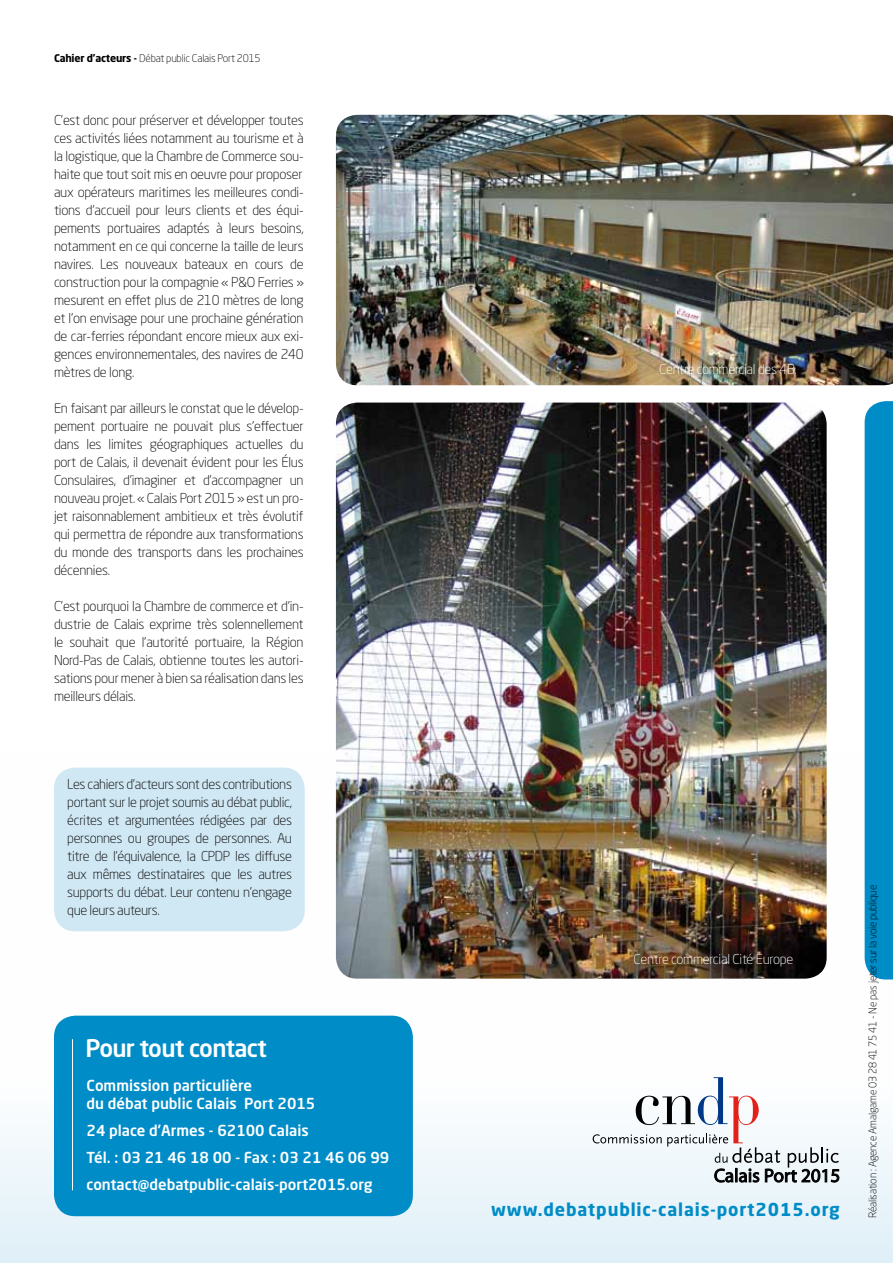
<style>
.page{position:relative;width:893px;height:1263px;background:#fff}
.page>*{position:absolute;margin:0;border:0;box-sizing:border-box;transform-origin:0 0}
.t1{font:500 24px "Neo Sans Std";letter-spacing:-.03em;color:#fff}
.t2{font:700 17.7px "Neo Sans Std";letter-spacing:.05em;color:#008cc7}
.t3{font:500 15px/27px "Neo Sans Std";color:#fff}
.t4{font:300 13.5px/18px "Neo Sans Std";letter-spacing:-.02em;color:#000;text-align:justify}
.t5{font:300 13.5px "Neo Sans Std";letter-spacing:-.02em;color:#fff}
.t6{font:300 10.5px "Neo Sans Std";letter-spacing:-.02em;color:#000}
.s1{font-weight:700}
</style>
<div class="page">
<div style="left:0;top:750px;width:893px;height:513px;background:linear-gradient(to bottom,#fff,#ecf5fa)"></div>
<div style="left:865px;top:401px;width:28px;height:578px;background:#008cc7"></div>
<svg style="left:593px;top:1077px;width:246px;height:105px"></svg>
<img style="left:336px;top:403px;width:491px;height:576px">
<img style="left:336px;top:115px;width:557px;height:270px">
<div style="left:54px;top:767px;width:251px;height:164px;background:#d0e8f4;border-radius:21px"></div>
<div style="left:54px;top:1016px;width:359px;height:200px;background:#008cc7;border-radius:21px"></div>
<hr style="left:72px;top:1039px;width:1px;height:151px;background:#fff">
<p class="t6" style="left:54px;top:52px;width:208px"><span class="s1">Cahier d’acteurs -</span> Débat public Calais Port 2015</p>
<p class="t4" style="left:54px;top:111px;width:251px">C’est donc pour préserver et développer toutes ces activités liées notamment au tourisme et à la logistique, que la Chambre de Commerce sou&shy;haite que tout soit mis en oeuvre pour proposer aux opérateurs maritimes les meilleures condi&shy;tions d’accueil pour leurs clients et des équi&shy;pements portuaires adaptés à leurs besoins, notamment en ce qui concerne la taille de leurs navires. Les nouveaux bateaux en cours de construction pour la compagnie « P&amp;O Ferries » mesurent en effet plus de 210 mètres de long et l’on envisage pour une prochaine génération de car-ferries répondant encore mieux aux exi&shy;gences environnementales, des navires de 240 mètres de long.</p>
<p class="t4" style="left:54px;top:399px;width:251px">En faisant par ailleurs le constat que le dévelop&shy;pement portuaire ne pouvait plus s’effectuer dans les limites géographiques actuelles du port de Calais, il devenait évident pour les Élus Consulaires, d’imaginer et d’accompagner un nouveau projet. « Calais Port 2015 » est un pro&shy;jet raisonnablement ambitieux et très évolutif qui permettra de répondre aux transformations du monde des transports dans les prochaines décennies.</p>
<p class="t4" style="left:54px;top:597px;width:251px">C’est pourquoi la Chambre de commerce et d’in&shy;dustrie de Calais exprime très solennellement le souhait que l’autorité portuaire, la Région Nord-Pas de Calais, obtienne toutes les autori&shy;sations pour mener à bien sa réalisation dans les meilleurs délais.</p>
<p class="t4" style="left:67px;top:775px;width:226px">Les cahiers d’acteurs sont des contributions portant sur le projet soumis au débat public, écrites et argumentées rédigées par des personnes ou groupes de personnes. Au titre de l’équivalence, la CPDP les diffuse aux mêmes destinataires que les autres supports du débat. Leur contenu n’engage que leurs auteurs.</p>
<h1 class="t1" style="left:85px;top:1033px;width:183px">Pour tout contact</h1>
<p class="t3" style="left:87px;top:1076px;width:230px;line-height:18px">Commission particulière<br>du débat public Calais Port 2015</p>
<p class="t3" style="left:87px;top:1117px;width:304px">24 place d’Armes - 62100 Calais<br>Tél. : 03 21 46 18 00 - Fax : 03 21 46 06 99 contact@debatpublic-calais-port2015.org</p>
<p class="t5" style="left:659px;top:361px;width:139px">Centre commercial des 4B.</p>
<p class="t5" style="left:634px;top:951px;width:161px">Centre commercial Cité Europe</p>
<h2 class="t2" style="left:491px;top:1198px;width:350px">www.debatpublic-calais-port2015.org</h2>
<p class="t6" style="left:866px;top:1218px;width:335px;rotate:-90deg">Réalisation : Agence Amalgame 03 28 41 75 41 - Ne pas jeter sur la voie publique</p>
</div>
